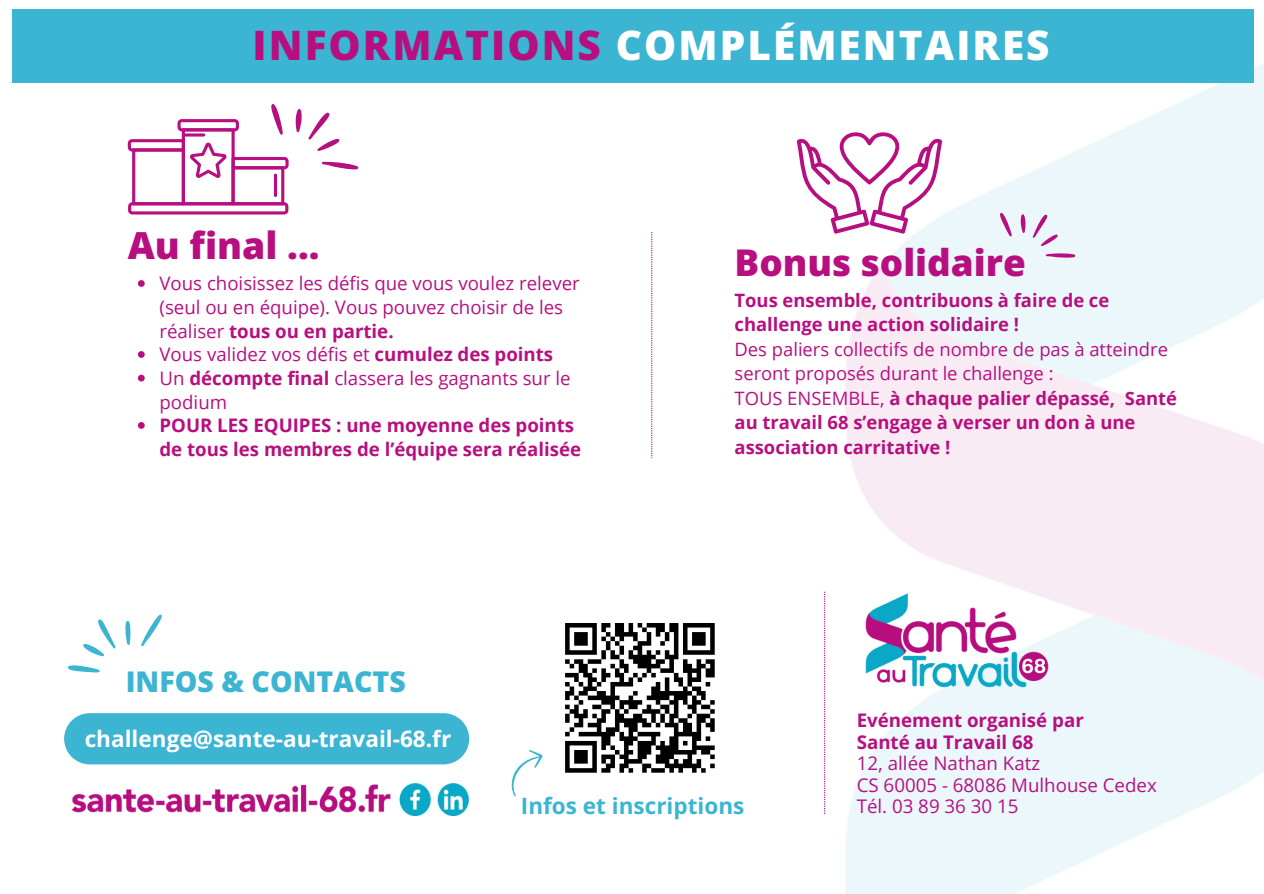
<style>
.page{position:relative;width:1264px;height:894px;background:#fff}
.page>*{position:absolute;margin:0;border:0;box-sizing:border-box;transform-origin:0 0}
.t1{font:800 40.5px "Open Sans";letter-spacing:.05em;color:#fff}
.t2{font:800 37.35px "Open Sans";color:#b70f7f}
.t3{font:800 36.9px "Open Sans";color:#b70f7f}
.t4{font:800 28.5px "Open Sans";color:#3bb5d2}
.t5{font:700 22.5px "Open Sans";color:#fff}
.t6{font:700 22.5px "Open Sans";color:#3bb5d2}
.t7{font:18.75px/21.5px "Open Sans";color:#b70f7f}
.t8{font:18.6px/23.7px "Open Sans";color:#b70f7f}
.t9{font:700 18.6px/23.7px "Open Sans";color:#b70f7f}
.t10{font:700 18.45px/24.6px "Open Sans";color:#b70f7f}
.s1{color:#b70f7f}
.s2{font-weight:700}
.s3{font-weight:400}
</style>
<div class="page">
<img style="left:773px;top:63px;width:490px;height:830px">
<svg style="left:796px;top:132px;width:146px;height:101px"></svg>
<svg style="left:992px;top:212px;width:83px;height:56px;background:#e6e2ef"></svg>
<svg style="left:128px;top:104px;width:231px;height:110px"></svg>
<img style="left:856px;top:563px;width:201px;height:150px">
<svg style="left:651px;top:232px;width:1px;height:226px"></svg>
<div style="left:13px;top:9px;width:1241px;height:73px;background:#3bb5d2"></div>
<svg style="left:68px;top:614px;width:94px;height:59px"></svg>
<svg style="left:565px;top:623px;width:150px;height:150px"></svg>
<img style="left:72px;top:783px;width:396px;height:32px">
<svg style="left:138px;top:280px;width:7px;height:7px"></svg>
<svg style="left:138px;top:351px;width:7px;height:7px"></svg>
<svg style="left:138px;top:374px;width:7px;height:7px"></svg>
<svg style="left:138px;top:422px;width:7px;height:6px"></svg>
<div style="left:64px;top:713px;width:405px;height:51px;background:#3bb5d2"></div>
<svg style="left:511px;top:750px;width:32px;height:46px"></svg>
<svg style="left:824px;top:591px;width:1px;height:224px"></svg>
<h2 class="t1" style="left:253px;top:17px;width:798px"><span class="s1">INFORMATIONS</span> COMPLÉMENTAIRES</h2>
<p class="t2" style="left:128px;top:219px;width:193px">Au final ...</p>
<p class="t8" style="left:159px;top:271px;width:422px">Vous choisissez les défis que vous voulez relever (seul ou en équipe). Vous pouvez choisir de les réaliser <span class="s2">tous ou en partie.</span></p>
<p class="t8" style="left:159px;top:342px;width:395px">Vous validez vos défis et <span class="s2">cumulez des points</span></p>
<p class="t8" style="left:159px;top:365px;width:413px">Un <span class="s2">décompte final</span> classera les gagnants sur le podium</p>
<h5 class="t9" style="left:159px;top:413px;width:423px">POUR LES EQUIPES : une moyenne des points de tous les membres de l’équipe sera réalisée</h5>
<p class="t4" style="left:126px;top:661px;width:281px">INFOS &amp; CONTACTS</p>
<h1 class="t3" style="left:734px;top:236px;width:293px">Bonus solidaire</h1>
<h1 class="t10" style="left:734px;top:287px;width:444px">Tous ensemble, contribuons à faire de ce challenge une action solidaire !<br><span class="s3">Des paliers collectifs de nombre de pas à atteindre seront proposés durant le challenge :<br>TOUS ENSEMBLE,</span> à chaque palier dépassé, Santé au travail 68 s’engage à verser un don à une association carritative !</h1>
<p class="t5" style="left:85px;top:722px;width:368px">challenge@sante-au-travail-68.fr</p>
<p class="t6" style="left:521px;top:790px;width:225px">Infos et inscriptions</p>
<p class="t7" style="left:856px;top:709px;width:302px"><span class="s2">Evénement organisé par<br>Santé au Travail 68<br></span>12, allée Nathan Katz<br>CS 60005 - 68086 Mulhouse Cedex<br>Tél. 03 89 36 30 15</p>
</div>
